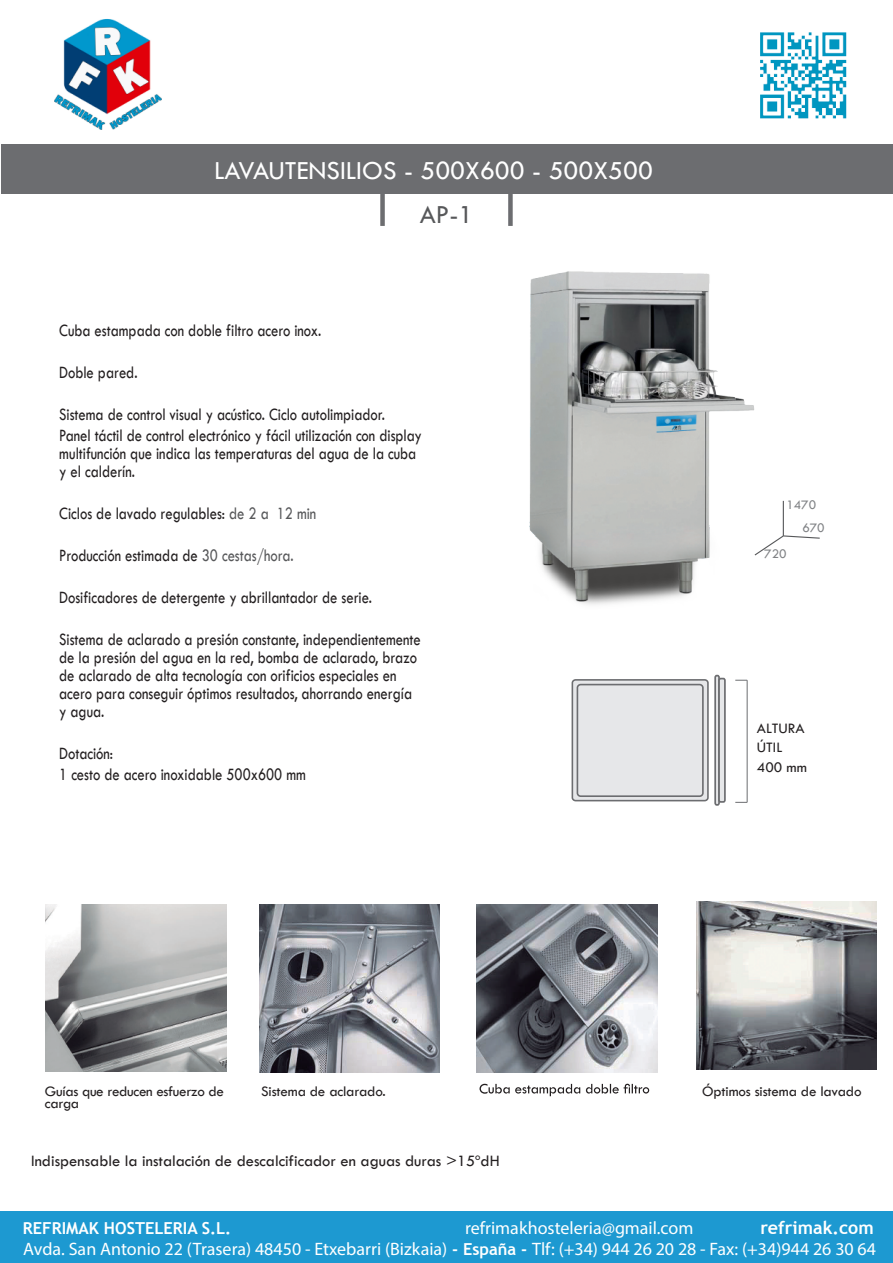
<style>
.page{position:relative;width:893px;height:1263px;background:#fff}
.page>*{position:absolute;margin:0;border:0;box-sizing:border-box;transform-origin:0 0}
.t1{font:27px "Tw Cen";color:#fff}
.t2{font:27px "Tw Cen";color:#57585a}
.t3{font:18px/18px "Tw Cen";color:#231f20;scale:.81 1}
.t4{font:18px "Myriad Pro";color:#fff}
.t5{font:700 18px "Trebuchet MS";color:#fff}
.t6{font:16.5px "Tw Cen";color:#231f20}
.t7{font:700 16.5px "Trebuchet MS";color:#fff}
.t8{font:15px/19.5px "Tw Cen";letter-spacing:-.01em;color:#231f20}
.t9{font:13.5px "Tw Cen";color:#808285}
.s1{color:#57585a}
.s2{font-family:"Trebuchet MS";font-weight:700;font-size:16.5px}
</style>
<div class="page">
<img style="left:529px;top:271px;width:226px;height:334px">
<hr style="left:783px;top:501px;width:1px;height:35px;background:#57585a">
<svg style="left:753px;top:534px;width:67px;height:23px"></svg>
<hr style="left:747px;top:680px;width:1px;height:122px;background:#6c6d70">
<svg style="left:735px;top:680px;width:12px;height:1px"></svg>
<svg style="left:735px;top:802px;width:12px;height:1px"></svg>
<div style="left:1px;top:144px;width:892px;height:50px;background:#6c6d70"></div>
<div style="left:380px;top:194px;width:5px;height:32px;background:#6c6d70"></div>
<div style="left:508px;top:194px;width:5px;height:32px;background:#6c6d70"></div>
<div style="left:714px;top:675px;width:6px;height:131px;border:2px solid #6c6d70;border-radius:2px"></div>
<div style="left:719px;top:679px;width:6px;height:123px;background:#e6e7e9;border-radius:2px"></div>
<div style="left:718px;top:678px;width:8px;height:125px;border:2px solid #6c6d70;border-radius:2px"></div>
<svg style="left:572px;top:680px;width:136px;height:121px"></svg>
<div style="left:572px;top:679px;width:137px;height:122px;border:2px solid #6c6d70;border-radius:3px"></div>
<div style="left:577px;top:685px;width:126px;height:111px;background:#e6e7e9;border-radius:3px"></div>
<div style="left:577px;top:684px;width:127px;height:113px;border:2px solid #6c6d70;border-radius:3px"></div>
<img style="left:477px;top:905px;width:180px;height:167px">
<img style="left:696px;top:902px;width:181px;height:167px">
<svg style="left:479px;top:1084px;width:170px;height:12px"></svg>
<img style="left:45px;top:905px;width:181px;height:167px">
<img style="left:259px;top:905px;width:181px;height:167px">
<img style="left:55px;top:19px;width:106px;height:111px">
<div style="left:0;top:1212px;width:893px;height:51px;background:#1d99d1"></div>
<img style="left:760px;top:32px;width:87px;height:87px">
<h1 class="t1" style="left:214px;top:155px;width:440px">LAVAUTENSILIOS - 500X600 - 5 0X500</h1>
<h1 class="t1" style="left:318px;top:155px;width:264px">LAVAVAJILLAS 500X500</h1>
<h1 class="t2" style="left:420px;top:198px;width:55px">AP-1</h1>
<p class="t3" style="left:59px;top:321px;width:325px">Cuba estampada con doble filtro acero inox.</p>
<p class="t3" style="left:59px;top:363px;width:98px">Doble pared.</p>
<p class="t3" style="left:59px;top:404px;width:449px;line-height:21px">Sistema de control visual y acústico. Ciclo autolimpiador.<br>Panel táctil de control electrónico y fácil utilización con display</p>
<p class="t3" style="left:59px;top:444px;width:442px">multifunción que indica las temperaturas del agua de la cuba y el calderín.</p>
<p class="t3" style="left:59px;top:504px;width:319px">Ciclos de lavado regulables: <span class="s1">de 2 a 12 min</span></p>
<p class="t3" style="left:59px;top:546px;width:291px">Producción estimada de <span class="s1">30 cestas/hora.</span></p>
<p class="t3" style="left:59px;top:588px;width:388px">Dosificadores de detergente y abrillantador de serie.</p>
<p class="t3" style="left:59px;top:630px;width:448px">Sistema de aclarado a presión constante, independientemente de la presión del agua en la red, bomba de aclarado, brazo de aclarado de alta tecnología con orificios especiales en acero para conseguir óptimos resultados, ahorrando energía y agua.</p>
<p class="t3" style="left:59px;top:743px;width:306px;line-height:21px">Dotación:<br>1 cesto de acero inoxidable 500x600 mm</p>
<p class="t9" style="left:786px;top:497px;width:31px">1470</p>
<p class="t9" style="left:764px;top:545px;width:24px">720</p>
<p class="t9" style="left:802px;top:520px;width:24px">670</p>
<p class="t8" style="left:757px;top:718px;width:52px">ALTURA<br>ÚTIL<br>400 mm</p>
<p class="t8" style="left:45px;top:1081px;width:181px">Guías que reducen esfuerzo de</p>
<p class="t8" style="left:702px;top:1081px;width:161px">Óptimos sistema de lavado</p>
<p class="t8" style="left:45px;top:1093px;width:36px">carga</p>
<p class="t8" style="left:261px;top:1081px;width:126px">Sistema de aclarado.</p>
<p class="t6" style="left:31px;top:1151px;width:470px">Indispensable la instalación de descalcificador en aguas duras &gt;15ºdH</p>
<p class="t7" style="left:23px;top:1217px;width:210px">REFRIMAK HOSTELERIA S.L.</p>
<p class="t4" style="left:465px;top:1216px;width:230px">refrimakhosteleria@gmail.com</p>
<p class="t5" style="left:760px;top:1216px;width:115px">refrimak.com</p>
<p class="t4" style="left:23px;top:1237px;width:854px">Avda. San Antonio 22 (Trasera) 48450 - Etxebarri (Bizkaia) <span class="s2">- España -</span> Tlf: (+34) 944 26 20 28 - Fax: (+34)944 26 30 64</p>
</div>
